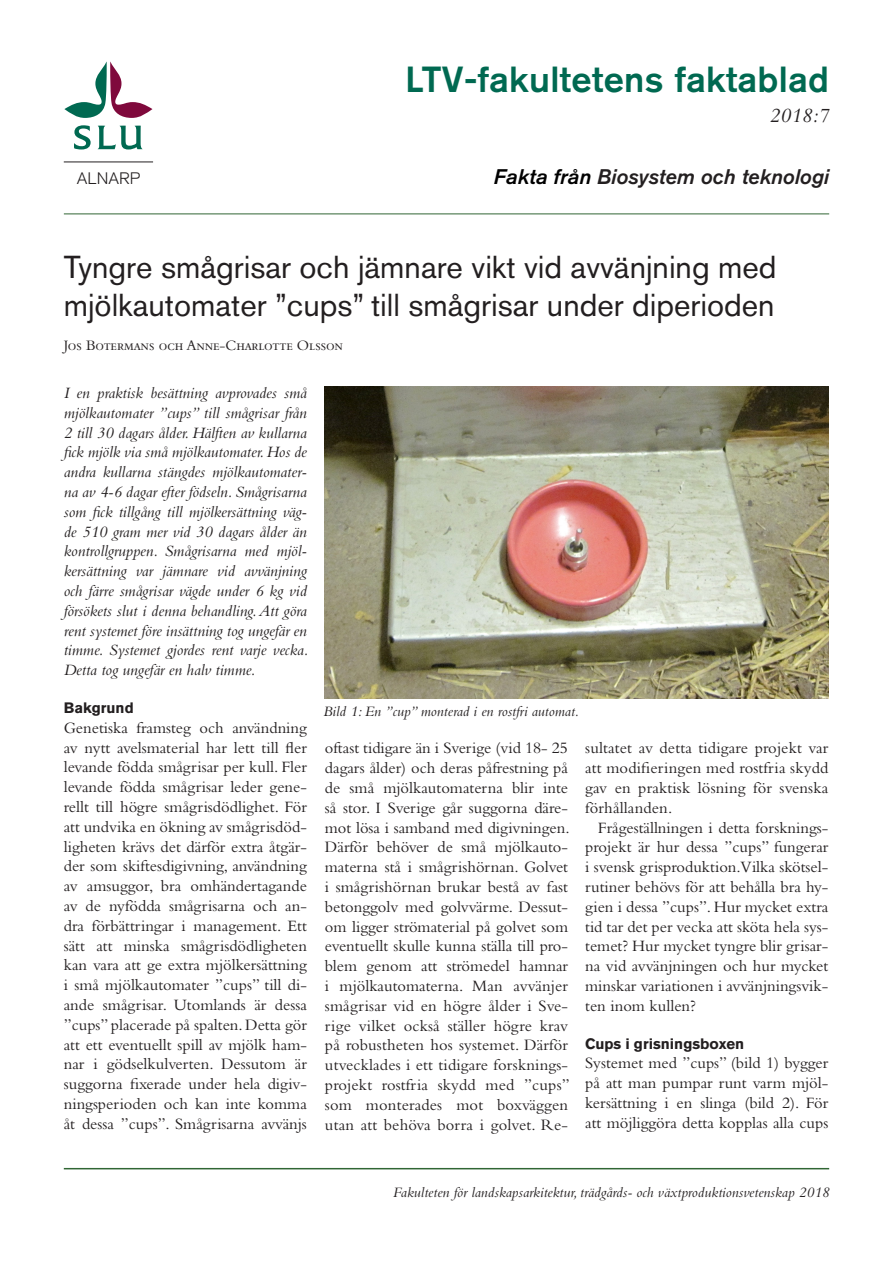
<style>
.page{position:relative;width:893px;height:1263px;background:#fff}
.page>*{position:absolute;margin:0;border:0;box-sizing:border-box;transform-origin:0 0}
.t1{font:500 36px "Akzidenz Grotesk BQ";letter-spacing:.01em;color:#006951}
.Titel{font:31.5px/37.8px "Akzidenz Grotesk BQ";color:#231f20}
.t2{font:italic 21px "Akzidenz Grotesk BQ Med";color:#231f20}
.t3{font:italic 21px "Bembo";color:#231f20}
.Brödtext_utan_indrag{font:16.5px/19.8px "Bembo Std";color:#231f20;text-align:justify}
.Ingress{font:italic 16.5px/19.8px "Bembo Std";letter-spacing:-.005em;color:#231f20;text-align:justify}
.Brödtext{font:16.5px/19.8px "Bembo Std";color:#231f20;text-align:justify}
.t4{font:300 16.5px "Akzidenz Grotesk BQ";color:#231f20}
.Fot{font:italic 15px "Bembo";color:#231f20}
.Bildtext{font:italic 15px "Bembo Std";color:#231f20}
.Författare{font:15px "Bembo SC";letter-spacing:-.02em;color:#231f20}
.Underrubrik{font:700 15px "Akzidenz Grotesk BE";color:#231f20}
.s1{color:#000}
</style>
<div class="page">
<hr style="left:64px;top:1168px;width:765px;height:1px;background:#316634">
<hr style="left:64px;top:213px;width:765px;height:1px;background:#316634">
<hr style="left:64px;top:162px;width:89px;height:1px;background:#231f20">
<svg style="left:65px;top:62px;width:87px;height:56px"></svg>
<svg style="left:74px;top:125px;width:17px;height:24px"></svg>
<svg style="left:98px;top:126px;width:45px;height:23px"></svg>
<img style="left:325px;top:387px;width:503px;height:312px">
<p class="t1" style="left:405px;top:57px;width:425px">LTV-fakultetens faktablad</p>
<p class="t4" style="left:77px;top:169px;width:65px">ALNARP</p>
<p class="t3" style="left:769px;top:104px;width:61px">2018:7</p>
<p class="t2" style="left:494px;top:164px;width:337px"><span class="s1">Fakta från</span> Biosystem och teknologi</p>
<p class="Titel" style="left:64px;top:248px;width:714px">Tyngre smågrisar och jämnare vikt vid avvänjning med mjölkautomater ”cups” till smågrisar under diperioden</p>
<p class="Författare" style="left:64px;top:337px;width:281px">Jos Botermans och Anne-Charlotte Olsson</p>
<p class="Ingress" style="left:64px;top:382px;width:246px">I en praktisk besättning avprovades små mjölkautomater ”cups” till smågrisar från 2 till 30 dagars ålder. Hälften av kullarna fick mjölk via små mjölkautomater. Hos de andra kullarna stängdes mjölkautomater&shy;na av 4-6 dagar efter födseln. Smågrisarna som fick tillgång till mjölkersättning väg&shy;de 510 gram mer vid 30 dagars ålder än kontrollgruppen. Smågrisarna med mjöl&shy;kersättning var jämnare vid avvänjning och färre smågrisar vägde under 6 kg vid försökets slut i denna behandling. Att göra rent systemet före insättning tog ungefär en timme. Systemet gjordes rent varje vecka.<br>Detta tog ungefär en halv timme.</p>
<p class="Underrubrik" style="left:64px;top:699px;width:71px">Bakgrund</p>
<p class="Brödtext_utan_indrag" style="left:64px;top:717px;width:245px">Genetiska framsteg och användning av nytt avelsmaterial har lett till fler levande födda smågrisar per kull. Fler levande födda smågrisar leder gene&shy;rellt till högre smågrisdödlighet. För att undvika en ökning av smågrisdöd&shy;ligheten krävs det därför extra åtgär&shy;der som skiftesdigivning, användning av amsuggor, bra omhändertagande av de nyfödda smågrisarna och an&shy;dra förbättringar i management. Ett sätt att minska smågrisdödligheten kan vara att ge extra mjölkersättning i små mjölkautomater ”cups” till di&shy;ande smågrisar. Utomlands är dessa ”cups” placerade på spalten. Detta gör att ett eventuellt spill av mjölk ham&shy;nar i gödselkulverten. Dessutom är suggorna fixerade under hela digiv&shy;ningsperioden och kan inte komma åt dessa ”cups”. Smågrisarna avvänjs</p>
<p class="Bildtext" style="left:323px;top:703px;width:258px">Bild 1: En ”cup” monterad i en rostfri automat.</p>
<p class="Brödtext_utan_indrag" style="left:325px;top:738px;width:246px">oftast tidigare än i Sverige (vid 18- 25 dagars ålder) och deras påfrestning på de små mjölkautomaterna blir inte så stor. I Sverige går suggorna däre&shy;mot lösa i samband med digivningen.<br>Därför behöver de små mjölkauto&shy;materna stå i smågrishörnan. Golvet i smågrishörnan brukar bestå av fast betonggolv med golvvärme. Dessut&shy;om ligger strömaterial på golvet som eventuellt skulle kunna ställa till pro&shy;blem genom att strömedel hamnar i mjölkautomaterna. Man avvänjer smågrisar vid en högre ålder i Sve&shy;rige vilket också ställer högre krav på robustheten hos systemet. Därför utvecklades i ett tidigare forsknings&shy;projekt rostfria skydd med ”cups” som monterades mot boxväggen utan att behöva borra i golvet. Re-</p>
<p class="Brödtext_utan_indrag" style="left:585px;top:738px;width:245px">sultatet av detta tidigare projekt var att modifieringen med rostfria skydd gav en praktisk lösning för svenska förhållanden.</p>
<p class="Brödtext" style="left:585px;top:817px;width:245px;text-indent:13px">Frågeställningen i detta forsknings&shy;projekt är hur dessa ”cups” fungerar i svensk grisproduktion.Vilka skötsel&shy;rutiner behövs för att behålla bra hy&shy;gien i dessa ”cups”. Hur mycket extra tid tar det per vecka att sköta hela sys&shy;temet? Hur mycket tyngre blir grisar&shy;na vid avvänjningen och hur mycket minskar variationen i avvänjningsvik&shy;ten inom kullen?</p>
<p class="Underrubrik" style="left:585px;top:1035px;width:161px">Cups i grisningsboxen</p>
<p class="Brödtext_utan_indrag" style="left:585px;top:1053px;width:245px">Systemet med ”cups” (bild 1) bygger på att man pumpar runt varm mjöl&shy;kersättning i en slinga (bild 2). För att möjliggöra detta kopplas alla cups</p>
<p class="Fot" style="left:393px;top:1184px;width:438px">Fakulteten för landskapsarkitektur, trädgårds- och växtproduktionsvetenskap 2018</p>
</div>
